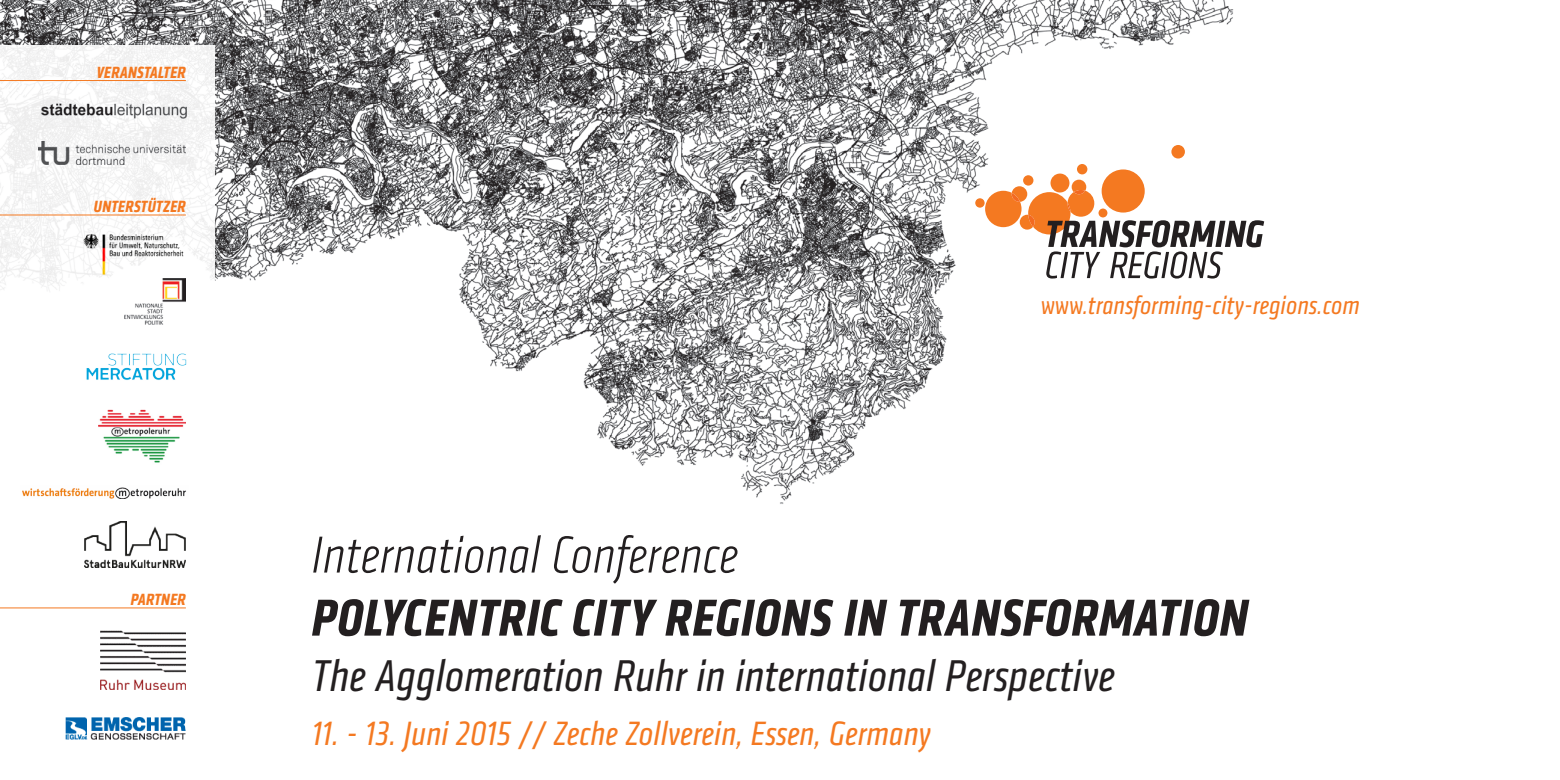
<style>
.page{position:relative;width:1560px;height:780px;background:#fff}
.page>*{position:absolute;margin:0;border:0;box-sizing:border-box;transform-origin:0 0}
.t1{font:italic 700 condensed 53.75px "Klavika";letter-spacing:.02em;color:#231f20}
.t2{font:italic 300 condensed 53.75px "Klavika";letter-spacing:.02em;color:#231f20}
.t3{font:italic condensed 46.25px "Klavika";letter-spacing:.02em;color:#231f20}
.t4{font:italic condensed 35px "Klavika";letter-spacing:.02em;color:#f47921}
.t5{font:italic condensed 26.75px "Klavika";letter-spacing:.02em;color:#f47921}
.t6{font:italic 700 condensed 16.75px "Klavika";letter-spacing:.02em;color:#f47921}
</style>
<div class="page">
<img style="left:0;top:0;width:1265px;height:504px">
<div style="left:0;top:46px;width:215px;height:734px;background:#fff"></div>
<img style="left:83px;top:232px;width:103px;height:44px">
<img style="left:124px;top:278px;width:62px;height:47px">
<img style="left:86px;top:353px;width:101px;height:27px">
<img style="left:85px;top:521px;width:101px;height:46px">
<img style="left:65px;top:717px;width:121px;height:23px">
<img style="left:101px;top:630px;width:85px;height:59px">
<img style="left:99px;top:409px;width:87px;height:54px">
<hr style="left:0;top:80px;width:186px;height:1px;background:#f47921">
<hr style="left:0;top:214px;width:186px;height:1px;background:#f47921">
<hr style="left:0;top:607px;width:186px;height:1px;background:#f47921">
<img style="left:38px;top:100px;width:151px;height:20px">
<img style="left:38px;top:141px;width:148px;height:24px">
<div style="left:975px;top:198px;width:9px;height:10px;background:#f47921;border-radius:50%"></div>
<svg style="left:1022px;top:175px;width:11px;height:10px"></svg>
<svg style="left:1050px;top:173px;width:19px;height:19px"></svg>
<div style="left:1101px;top:169px;width:43px;height:43px;background:#f47921;border-radius:50%"></div>
<div style="left:1076px;top:164px;width:11px;height:10px;background:#f47921;border-radius:50%"></div>
<div style="left:1171px;top:145px;width:13px;height:13px;background:#f47921;border-radius:50%"></div>
<svg style="left:985px;top:180px;width:278px;height:98px"></svg>
<img style="left:22px;top:487px;width:164px;height:11px">
<p class="t6" style="left:97px;top:61px;width:91px">VERANSTALTER</p>
<p class="t6" style="left:94px;top:196px;width:93px">UNTERSTÜTZER</p>
<p class="t2" style="left:312px;top:525px;width:427px">International Conference</p>
<p class="t5" style="left:1041px;top:289px;width:320px">www.transforming-city-regions.com</p>
<p class="t6" style="left:131px;top:588px;width:57px">PARTNER</p>
<p class="t1" style="left:312px;top:583px;width:937px">POLYCENTRIC CITY REGIONS IN TRANSFORMATION</p>
<p class="t3" style="left:312px;top:649px;width:804px">The Agglomeration Ruhr in international Perspective</p>
<p class="t4" style="left:312px;top:713px;width:620px">11. - 13. Juni 2015 // Zeche Zollverein, Essen, Germany</p>
</div>
